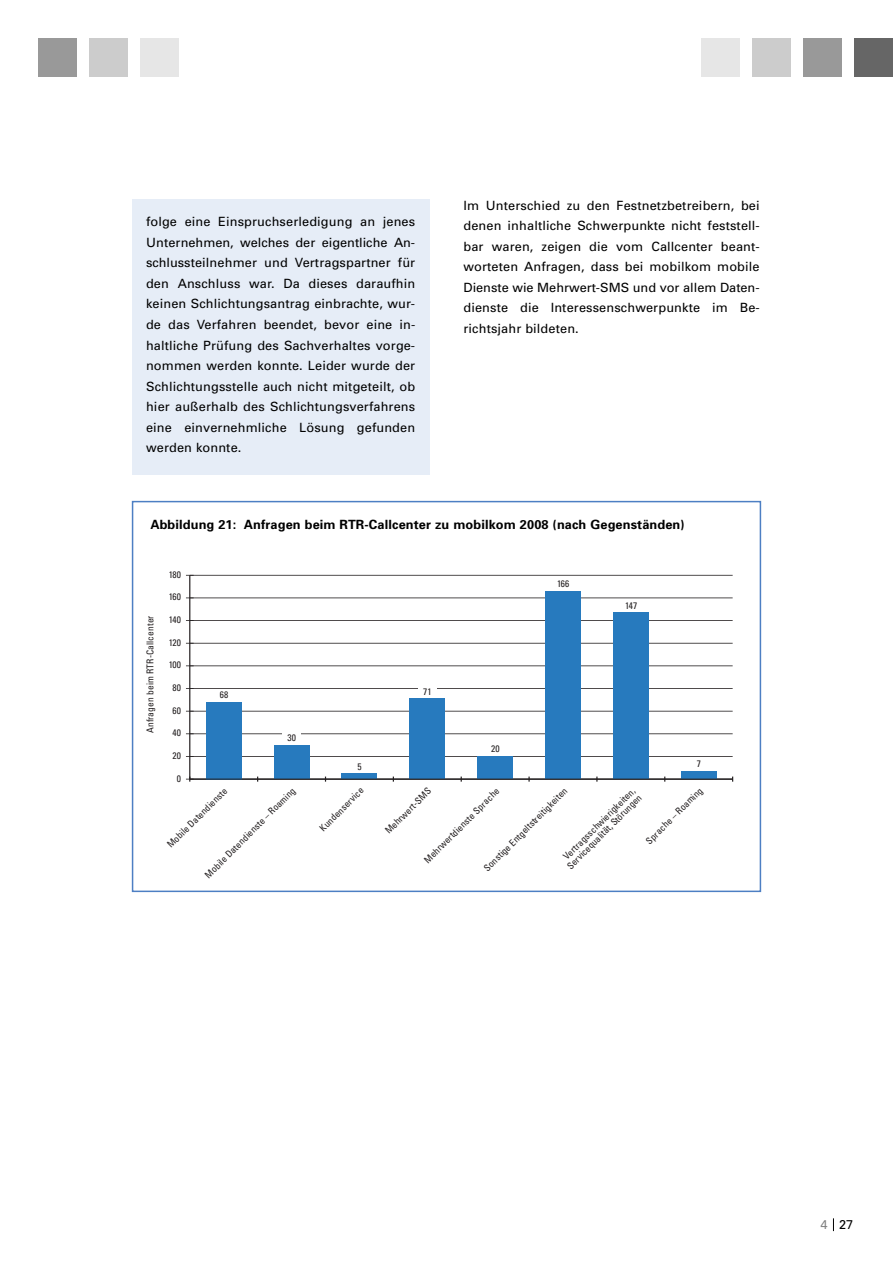
<style>
.page{position:relative;width:893px;height:1263px;background:#fff}
.page>*{position:absolute;margin:0;border:0;box-sizing:border-box;transform-origin:0 0}
.t1{font:12.75px/20.5px "Univers";letter-spacing:.01em;color:#000;text-align:justify}
.t2{font:700 12.75px "Univers";letter-spacing:.01em;color:#000}
.t3{font:condensed 9.45px/9.4px "Univers";letter-spacing:.01em;color:#231f20;text-align:center}
.s1{color:#808080}
</style>
<div class="page">
<div style="left:804px;top:38px;width:38px;height:39px;background:#999"></div>
<div style="left:753px;top:38px;width:38px;height:39px;background:#ccc"></div>
<div style="left:702px;top:38px;width:38px;height:39px;background:#e6e6e6"></div>
<div style="left:140px;top:38px;width:39px;height:39px;background:#e6e6e6"></div>
<div style="left:89px;top:38px;width:39px;height:39px;background:#ccc"></div>
<div style="left:38px;top:38px;width:39px;height:39px;background:#999"></div>
<svg style="left:833px;top:1218px;width:1px;height:13px"></svg>
<div style="left:855px;top:38px;width:38px;height:39px;background:#666"></div>
<div style="left:132px;top:199px;width:297px;height:276px;background:#e6edf7"></div>
<hr style="left:190px;top:756px;width:543px;height:1px;background:#231f20">
<hr style="left:190px;top:733px;width:543px;height:1px;background:#231f20">
<hr style="left:190px;top:711px;width:543px;height:1px;background:#231f20">
<hr style="left:190px;top:688px;width:543px;height:1px;background:#231f20">
<hr style="left:190px;top:666px;width:543px;height:1px;background:#231f20">
<hr style="left:190px;top:643px;width:543px;height:1px;background:#231f20">
<hr style="left:190px;top:620px;width:543px;height:1px;background:#231f20">
<hr style="left:190px;top:598px;width:543px;height:1px;background:#231f20">
<hr style="left:190px;top:575px;width:543px;height:1px;background:#231f20">
<svg style="left:186px;top:776px;width:8px;height:6px"></svg>
<hr style="left:190px;top:575px;width:1px;height:204px;background:#231f20">
<div style="left:206px;top:702px;width:36px;height:77px;background:#277abe"></div>
<div style="left:274px;top:745px;width:35px;height:34px;background:#277abe"></div>
<div style="left:342px;top:773px;width:35px;height:6px;background:#277abe"></div>
<div style="left:409px;top:699px;width:36px;height:80px;background:#277abe"></div>
<div style="left:477px;top:756px;width:36px;height:23px;background:#277abe"></div>
<div style="left:545px;top:591px;width:36px;height:188px;background:#277abe"></div>
<div style="left:613px;top:613px;width:36px;height:166px;background:#277abe"></div>
<div style="left:681px;top:771px;width:36px;height:8px;background:#277abe"></div>
<hr style="left:190px;top:779px;width:543px;height:1px;background:#231f20">
<div style="left:282px;top:733px;width:19px;height:10px;background:#fff"></div>
<div style="left:418px;top:687px;width:19px;height:9px;background:#fff"></div>
<div style="left:132px;top:501px;width:629px;height:391px;border:2px solid #4d7fc3"></div>
<p class="t1" style="left:146px;top:213px;width:271px">folge eine Einspruchserledigung an jenes Unternehmen, welches der eigentliche An&shy;schlussteilnehmer und Vertragspartner für den Anschluss war. Da dieses daraufhin keinen Schlichtungsantrag einbrachte, wur&shy;de das Verfahren beendet, bevor eine in&shy;haltliche Prüfung des Sachverhaltes vorge&shy;nommen werden konnte. Leider wurde der Schlichtungsstelle auch nicht mitgeteilt, ob hier außerhalb des Schlichtungsverfahrens eine einvernehmliche Lösung gefunden werden konnte.</p>
<p class="t1" style="left:463px;top:196px;width:298px">Im Unterschied zu den Festnetzbetreibern, bei denen inhaltliche Schwerpunkte nicht feststell&shy;bar waren, zeigen die vom Callcenter beant&shy;worteten Anfragen, dass bei mobilkom mobile Dienste wie Mehrwert-SMS und vor allem Daten&shy;dienste die Interessenschwerpunkte im Be&shy;richtsjahr bildeten.</p>
<p class="t2" style="left:150px;top:519px;width:536px">Abbildung 21: Anfragen beim RTR-Callcenter zu mobilkom 2008 (nach Gegenständen)</p>
<p class="t3" style="left:146px;top:733px;width:119px;rotate:-90deg">Anfragen beim RTR-Callcenter</p>
<p class="t3" style="left:169px;top:570px;width:14px">180</p>
<p class="t3" style="left:169px;top:593px;width:14px">160</p>
<p class="t3" style="left:169px;top:616px;width:14px">140</p>
<p class="t3" style="left:169px;top:638px;width:14px">120</p>
<p class="t3" style="left:169px;top:661px;width:14px">100</p>
<p class="t3" style="left:173px;top:684px;width:10px">80</p>
<p class="t3" style="left:173px;top:706px;width:10px">60</p>
<p class="t3" style="left:173px;top:729px;width:10px">40</p>
<p class="t3" style="left:173px;top:751px;width:10px">20</p>
<p class="t3" style="left:177px;top:774px;width:6px">0</p>
<p class="t3" style="left:220px;top:691px;width:10px">68</p>
<p class="t3" style="left:287px;top:734px;width:10px">30</p>
<p class="t3" style="left:358px;top:763px;width:6px">5</p>
<p class="t3" style="left:423px;top:687px;width:10px">71</p>
<p class="t3" style="left:491px;top:745px;width:10px">20</p>
<p class="t3" style="left:557px;top:579px;width:14px">166</p>
<p class="t3" style="left:625px;top:601px;width:14px">147</p>
<p class="t3" style="left:697px;top:760px;width:6px">7</p>
<p class="t3" style="left:166px;top:843px;width:82px;rotate:-45deg">Mobile Datendienste</p>
<p class="t3" style="left:384px;top:829px;width:62px;rotate:-45deg">Mehrwert-SMS</p>
<p class="t3" style="left:204px;top:873px;width:125px;rotate:-45deg">Mobile Datendienste – Roaming</p>
<p class="t3" style="left:318px;top:827px;width:59px;rotate:-45deg">Kundenservice</p>
<p class="t3" style="left:483px;top:867px;width:115px;rotate:-45deg">Sonstige Entgeltstreitigkeiten</p>
<p class="t3" style="left:645px;top:840px;width:77px;rotate:-45deg">Sprache – Roaming</p>
<p class="t3" style="left:423px;top:859px;width:104px;rotate:-45deg">Mehrwertdienste Sprache</p>
<p class="t3" style="left:559px;top:858px;width:103px;rotate:-45deg">Vertragsschwierigkeiten,<br>Servicequalität, Störungen</p>
<p class="t1" style="left:821px;top:1215px;width:34px"><span class="s1">4</span> 27</p>
</div>
